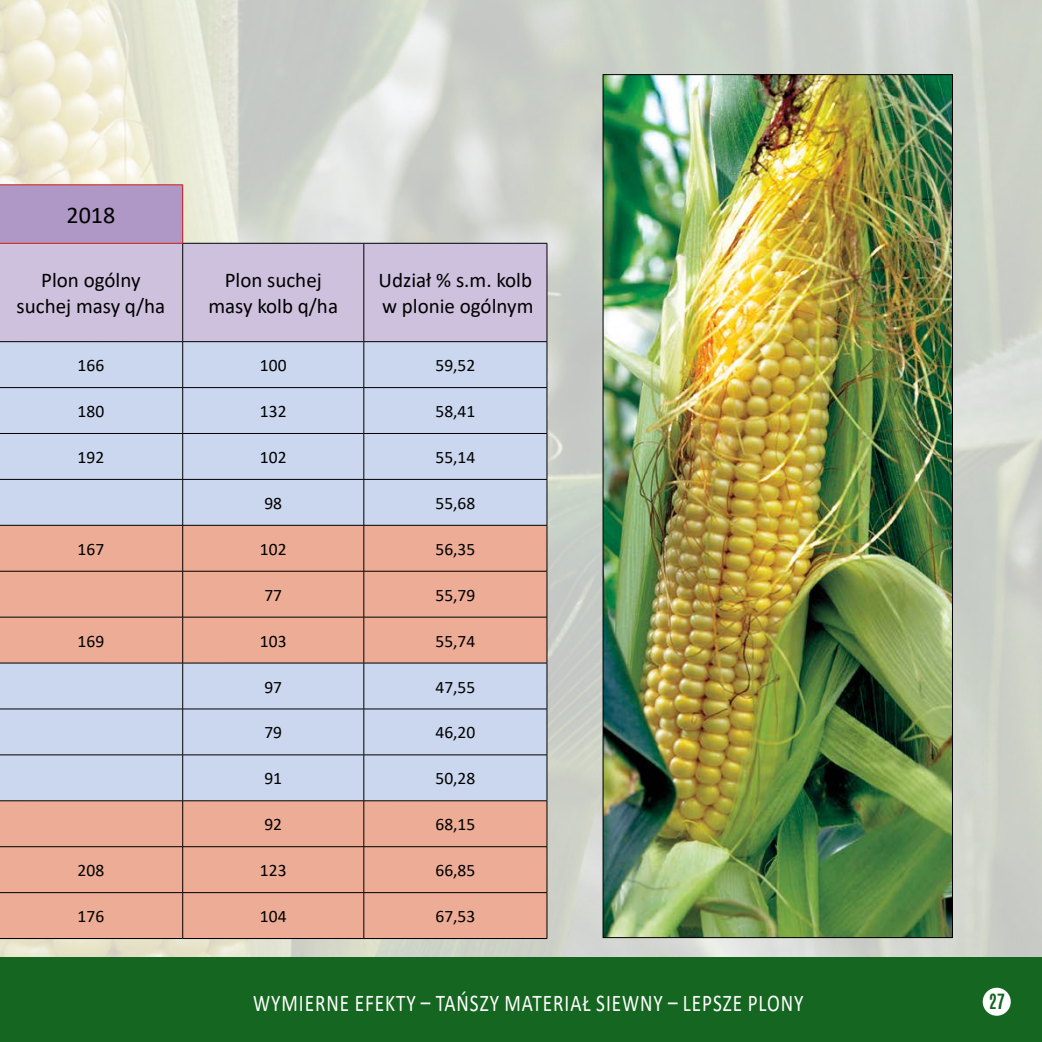
<style>
.page{position:relative;width:1042px;height:1042px;background:#fff}
.page>*{position:absolute;margin:0;border:0;box-sizing:border-box;transform-origin:0 0}
.t1{font:24.15px "Calibri";letter-spacing:.05em;color:#fff;scale:.8 1}
.t2{font:23.97px "Calibri";color:#000}
.t3{font:21px/26.2px "Calibri";color:#000;text-align:center}
.t4{font:17.5px "Calibri";color:#000}
.t5{font:700 17.5px "Antonio";color:#156620}
</style>
<div class="page">
<img style="left:0;top:0;width:1042px;height:957px">
<div style="left:0;top:185px;width:183px;height:58px;background:#b098c6"></div>
<div style="left:0;top:244px;width:547px;height:97px;background:#cec1de"></div>
<div style="left:0;top:342px;width:547px;height:183px;background:#cad7ee"></div>
<svg style="left:0;top:526px;width:547px;height:412px;background:#dfb9b1"></svg>
<hr style="left:183px;top:243px;width:181px;height:1px;background:#000">
<hr style="left:182px;top:243px;width:1px;height:98px;background:#000">
<hr style="left:364px;top:243px;width:183px;height:1px;background:#000">
<hr style="left:363px;top:243px;width:1px;height:98px;background:#000">
<hr style="left:547px;top:243px;width:1px;height:98px;background:#000">
<hr style="left:0;top:341px;width:183px;height:1px;background:#000">
<hr style="left:183px;top:341px;width:181px;height:1px;background:#000">
<hr style="left:182px;top:342px;width:1px;height:45px;background:#000">
<hr style="left:364px;top:341px;width:183px;height:1px;background:#000">
<hr style="left:363px;top:342px;width:1px;height:45px;background:#000">
<hr style="left:547px;top:342px;width:1px;height:45px;background:#000">
<hr style="left:0;top:387px;width:183px;height:1px;background:#000">
<hr style="left:183px;top:387px;width:181px;height:1px;background:#000">
<hr style="left:182px;top:388px;width:1px;height:45px;background:#000">
<hr style="left:364px;top:387px;width:183px;height:1px;background:#000">
<hr style="left:363px;top:388px;width:1px;height:45px;background:#000">
<hr style="left:547px;top:388px;width:1px;height:45px;background:#000">
<hr style="left:0;top:433px;width:183px;height:1px;background:#000">
<hr style="left:183px;top:433px;width:181px;height:1px;background:#000">
<hr style="left:182px;top:434px;width:1px;height:45px;background:#000">
<hr style="left:364px;top:433px;width:183px;height:1px;background:#000">
<hr style="left:363px;top:434px;width:1px;height:45px;background:#000">
<hr style="left:547px;top:434px;width:1px;height:45px;background:#000">
<hr style="left:0;top:479px;width:183px;height:1px;background:#000">
<hr style="left:183px;top:479px;width:181px;height:1px;background:#000">
<hr style="left:182px;top:480px;width:1px;height:45px;background:#000">
<hr style="left:364px;top:479px;width:183px;height:1px;background:#000">
<hr style="left:363px;top:480px;width:1px;height:45px;background:#000">
<hr style="left:547px;top:480px;width:1px;height:45px;background:#000">
<hr style="left:0;top:525px;width:183px;height:1px;background:#000">
<hr style="left:183px;top:525px;width:181px;height:1px;background:#000">
<hr style="left:182px;top:525px;width:1px;height:46px;background:#000">
<hr style="left:364px;top:525px;width:183px;height:1px;background:#000">
<hr style="left:363px;top:525px;width:1px;height:46px;background:#000">
<hr style="left:547px;top:525px;width:1px;height:46px;background:#000">
<hr style="left:0;top:571px;width:183px;height:1px;background:#000">
<hr style="left:183px;top:571px;width:181px;height:1px;background:#000">
<hr style="left:182px;top:571px;width:1px;height:46px;background:#000">
<hr style="left:364px;top:571px;width:183px;height:1px;background:#000">
<hr style="left:363px;top:571px;width:1px;height:46px;background:#000">
<hr style="left:547px;top:571px;width:1px;height:46px;background:#000">
<hr style="left:0;top:617px;width:183px;height:1px;background:#000">
<hr style="left:183px;top:617px;width:181px;height:1px;background:#000">
<hr style="left:182px;top:617px;width:1px;height:46px;background:#000">
<hr style="left:364px;top:617px;width:183px;height:1px;background:#000">
<hr style="left:363px;top:617px;width:1px;height:46px;background:#000">
<hr style="left:547px;top:617px;width:1px;height:46px;background:#000">
<hr style="left:0;top:663px;width:183px;height:1px;background:#000">
<hr style="left:183px;top:663px;width:181px;height:1px;background:#000">
<hr style="left:182px;top:663px;width:1px;height:46px;background:#000">
<hr style="left:364px;top:663px;width:183px;height:1px;background:#000">
<hr style="left:363px;top:663px;width:1px;height:46px;background:#000">
<hr style="left:547px;top:663px;width:1px;height:46px;background:#000">
<hr style="left:0;top:708px;width:183px;height:1px;background:#000">
<hr style="left:183px;top:708px;width:181px;height:1px;background:#000">
<hr style="left:182px;top:709px;width:1px;height:45px;background:#000">
<hr style="left:364px;top:708px;width:183px;height:1px;background:#000">
<hr style="left:363px;top:709px;width:1px;height:45px;background:#000">
<hr style="left:547px;top:709px;width:1px;height:45px;background:#000">
<hr style="left:0;top:754px;width:183px;height:1px;background:#000">
<hr style="left:183px;top:754px;width:181px;height:1px;background:#000">
<hr style="left:182px;top:755px;width:1px;height:45px;background:#000">
<hr style="left:364px;top:754px;width:183px;height:1px;background:#000">
<hr style="left:363px;top:755px;width:1px;height:45px;background:#000">
<hr style="left:547px;top:755px;width:1px;height:45px;background:#000">
<hr style="left:0;top:800px;width:183px;height:1px;background:#000">
<hr style="left:183px;top:800px;width:181px;height:1px;background:#000">
<hr style="left:182px;top:801px;width:1px;height:45px;background:#000">
<hr style="left:364px;top:800px;width:183px;height:1px;background:#000">
<hr style="left:363px;top:801px;width:1px;height:45px;background:#000">
<hr style="left:547px;top:801px;width:1px;height:45px;background:#000">
<hr style="left:0;top:846px;width:183px;height:1px;background:#000">
<hr style="left:183px;top:846px;width:181px;height:1px;background:#000">
<hr style="left:182px;top:847px;width:1px;height:45px;background:#000">
<hr style="left:364px;top:846px;width:183px;height:1px;background:#000">
<hr style="left:363px;top:847px;width:1px;height:45px;background:#000">
<hr style="left:547px;top:847px;width:1px;height:45px;background:#000">
<hr style="left:0;top:892px;width:183px;height:1px;background:#000">
<hr style="left:183px;top:892px;width:181px;height:1px;background:#000">
<hr style="left:182px;top:893px;width:1px;height:45px;background:#000">
<hr style="left:364px;top:892px;width:183px;height:1px;background:#000">
<hr style="left:363px;top:893px;width:1px;height:45px;background:#000">
<hr style="left:547px;top:893px;width:1px;height:45px;background:#000">
<hr style="left:0;top:938px;width:183px;height:1px;background:#000">
<hr style="left:183px;top:938px;width:181px;height:1px;background:#000">
<hr style="left:364px;top:938px;width:183px;height:1px;background:#000">
<hr style="left:0;top:184px;width:183px;height:1px;background:#cd1719">
<hr style="left:182px;top:185px;width:1px;height:58px;background:#cd1719">
<hr style="left:0;top:243px;width:183px;height:1px;background:#cd1719">
<img style="left:605px;top:76px;width:345px;height:860px">
<div style="left:0;top:957px;width:1042px;height:85px;background:#156620"></div>
<div style="left:982px;top:987px;width:28px;height:28px;background:#fff;border-radius:50%"></div>
<h2 class="t2" style="left:67px;top:198px;width:50px">2018</h2>
<p class="t3" style="left:17px;top:267px;width:150px">Plon ogólny suchej masy q/ha</p>
<p class="t3" style="left:208px;top:267px;width:131px">Plon suchej masy kolb q/ha</p>
<p class="t3" style="left:379px;top:267px;width:156px;text-align:left">Udział % s.m. kolb w plonie ogólnym</p>
<p class="t4" style="left:78px;top:353px;width:28px">166</p>
<p class="t4" style="left:260px;top:353px;width:28px">100</p>
<p class="t4" style="left:435px;top:353px;width:41px">59,52</p>
<p class="t4" style="left:78px;top:399px;width:28px">180</p>
<p class="t4" style="left:260px;top:399px;width:28px">132</p>
<p class="t4" style="left:435px;top:399px;width:41px">58,41</p>
<p class="t4" style="left:78px;top:445px;width:28px">192</p>
<p class="t4" style="left:260px;top:445px;width:28px">102</p>
<p class="t4" style="left:435px;top:445px;width:41px">55,14</p>
<p class="t4" style="left:264px;top:491px;width:19px">98</p>
<p class="t4" style="left:435px;top:491px;width:41px">55,68</p>
<p class="t4" style="left:78px;top:537px;width:28px">167</p>
<p class="t4" style="left:260px;top:537px;width:28px">102</p>
<p class="t4" style="left:435px;top:537px;width:41px">56,35</p>
<p class="t4" style="left:264px;top:583px;width:19px">77</p>
<p class="t4" style="left:435px;top:583px;width:41px">55,79</p>
<p class="t4" style="left:78px;top:629px;width:28px">169</p>
<p class="t4" style="left:260px;top:629px;width:28px">103</p>
<p class="t4" style="left:435px;top:629px;width:41px">55,74</p>
<p class="t4" style="left:264px;top:674px;width:19px">97</p>
<p class="t4" style="left:435px;top:674px;width:41px">47,55</p>
<p class="t4" style="left:264px;top:720px;width:19px">79</p>
<p class="t4" style="left:435px;top:720px;width:41px">46,20</p>
<p class="t4" style="left:264px;top:766px;width:19px">91</p>
<p class="t4" style="left:435px;top:766px;width:41px">50,28</p>
<p class="t4" style="left:264px;top:812px;width:19px">92</p>
<p class="t4" style="left:435px;top:812px;width:41px">68,15</p>
<p class="t4" style="left:78px;top:858px;width:28px">208</p>
<p class="t4" style="left:260px;top:858px;width:28px">123</p>
<p class="t4" style="left:435px;top:858px;width:41px">66,85</p>
<p class="t4" style="left:78px;top:904px;width:28px">176</p>
<p class="t4" style="left:260px;top:904px;width:28px">104</p>
<p class="t4" style="left:435px;top:904px;width:41px">67,53</p>
<h1 class="t1" style="left:253px;top:986px;width:690px">WYMIERNE EFEKTY – TAŃSZY MATERIAŁ SIEWNY – LEPSZE PLONY</h1>
<p class="t5" style="left:988px;top:988px;width:18px">27</p>
</div>
